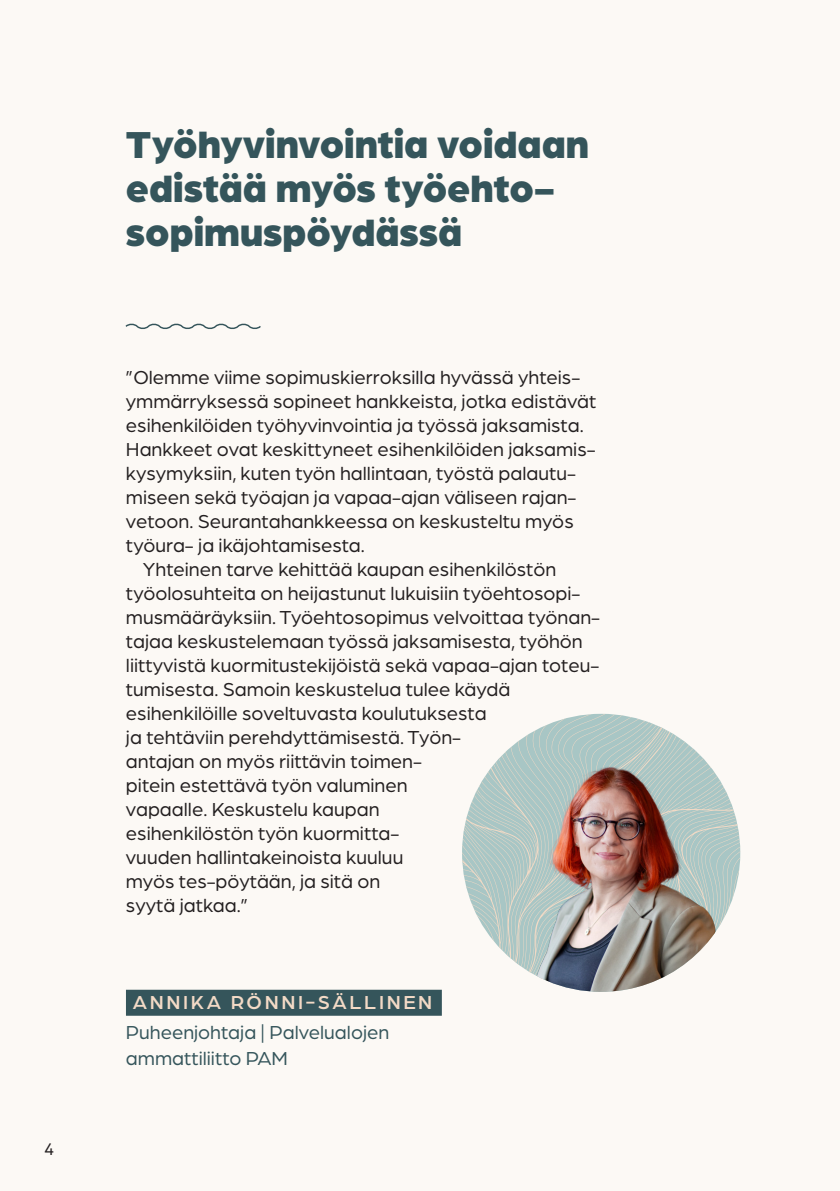
<style>
.page{position:relative;width:840px;height:1191px;background:#fff}
.page>*{position:absolute;margin:0;border:0;box-sizing:border-box;transform-origin:0 0}
.Otsikko_2{font:900 40px "Arboria";color:#35555b}
.Leipis_sis{font:20px/24px "Arboria";color:#231f20}
.Leipis{font:20px/24px "Arboria";color:#231f20}
.Titteli_2{font:20px/26px "Arboria";color:#35555b}
.Nimi{font:500 20px "Arboria";letter-spacing:.13em;color:#f3dac6}
.t1{font:18px "Arboria";color:#231f20}
</style>
<div class="page">
<div style="left:0;top:0;width:839px;height:1191px;background:#fcf9f5"></div>
<div style="left:126px;top:989px;width:315px;height:26px;background:#35555b"></div>
<svg style="left:125px;top:323px;width:136px;height:6px"></svg>
<img style="left:462px;top:714px;width:273px;height:277px">
<p class="t1" style="left:44px;top:1137px;width:12px">4</p>
<p class="Otsikko_2" style="left:126px;top:116px;width:464px">Työhyvinvointia voidaan</p>
<p class="Otsikko_2" style="left:126px;top:160px;width:430px">edistää myös työehto-</p>
<p class="Otsikko_2" style="left:126px;top:204px;width:337px">sopimuspöydässä</p>
<p class="Leipis" style="left:126px;top:365px;width:471px">”Olemme viime sopimuskierroksilla hyvässä yhteis&shy;ymmärryksessä sopineet hankkeista, jotka edistävät esihenkilöiden työhyvinvointia ja työssä jaksamista.<br>Hankkeet ovat keskittyneet esihenkilöiden jaksamis&shy;kysymyksiin, kuten työn hallintaan, työstä palautu&shy;miseen sekä työajan ja vapaa-ajan väliseen rajan&shy;vetoon. Seurantahankkeessa on keskusteltu myös työura- ja ikäjohtamisesta.</p>
<p class="Leipis_sis" style="left:126px;top:557px;width:475px;text-indent:17px">Yhteinen tarve kehittää kaupan esihenkilöstön työolosuhteita on heijastunut lukuisiin työehtosopi&shy;musmääräyksiin. Työehtosopimus velvoittaa työnan&shy;tajaa keskustelemaan työssä jaksamisesta, työhön liittyvistä kuormitustekijöistä sekä vapaa-ajan toteu&shy;tumisesta. Samoin keskustelua tulee käydä esihenkilöille soveltuvasta koulutuksesta<br>ja tehtäviin perehdyttämisestä. Työn-<br>antajan on myös riittävin toimen-<br>pitein estettävä työn valuminen<br>vapaalle. Keskustelu kaupan<br>esihenkilöstön työn kuormitta-<br>vuuden hallintakeinoista kuuluu<br>myös tes-pöytään, ja sitä on<br>syytä jatkaa.”</p>
<p class="Nimi" style="left:133px;top:988px;width:300px">ANNIKA RÖNNI-SÄLLINEN</p>
<p class="Titteli_2" style="left:126px;top:1019px;width:265px">Puheenjohtaja | Palvelualojen ammattiliitto PAM</p>
</div>
